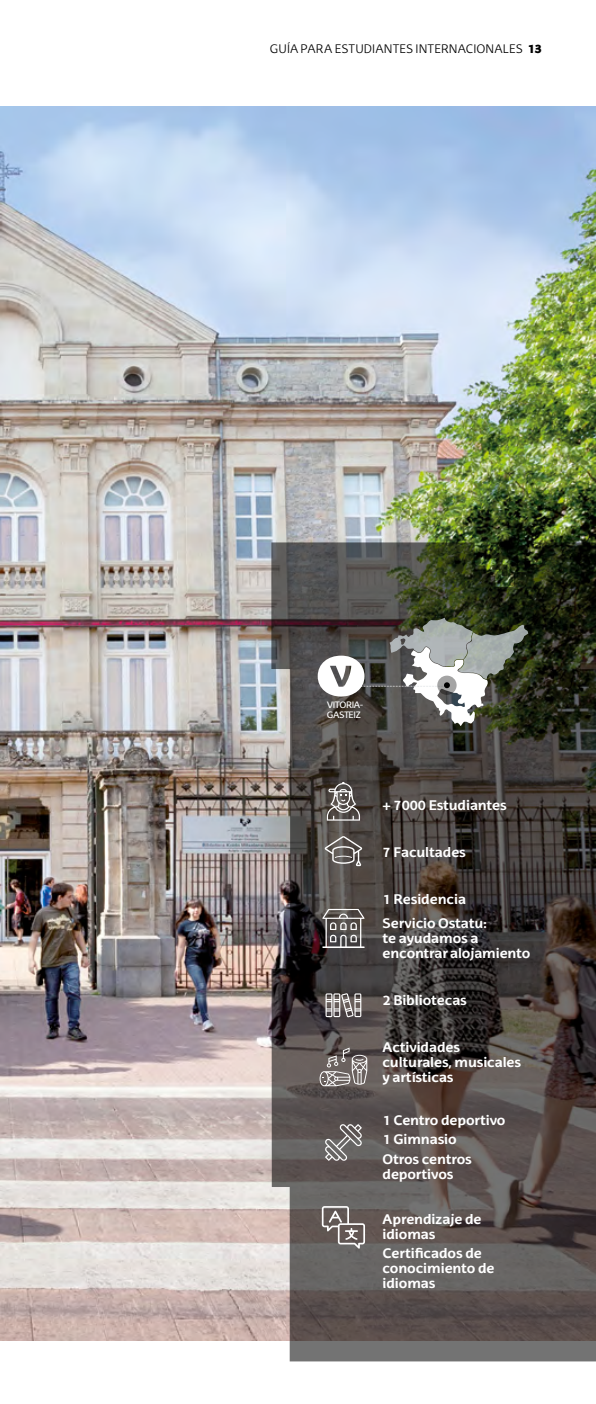
<style>
.page{position:relative;width:596px;height:1404px;background:#fff}
.page>*{position:absolute;margin:0;border:0;box-sizing:border-box;transform-origin:0 0}
.t1{font:700 13.5px/15px "EHU Sans";letter-spacing:-.01em;color:#fff}
.t2{font:300 12px "EHU Sans";letter-spacing:.01em;color:#000}
.t3{font:9px/10.1px "EHU Sans";letter-spacing:-.05em;color:#fff}
.s1{font-weight:900}
</style>
<div class="page">
<img style="left:0;top:106px;width:595px;height:1233px">
<svg style="left:271px;top:542px;width:324px;height:819px;background:#4e4945"></svg>
<svg style="left:324px;top:835px;width:38px;height:31px"></svg>
<svg style="left:326px;top:781px;width:34px;height:39px"></svg>
<svg style="left:319px;top:1047px;width:48px;height:39px;background:#837c7a"></svg>
<svg style="left:324px;top:1123px;width:38px;height:37px"></svg>
<svg style="left:321px;top:1205px;width:44px;height:43px;background:#837c7a"></svg>
<svg style="left:325px;top:993px;width:36px;height:24px"></svg>
<svg style="left:322px;top:908px;width:42px;height:39px;background:#73706e"></svg>
<svg style="left:317px;top:617px;width:211px;height:109px"></svg>
<p class="t2" style="left:270px;top:42px;width:273px">GUÍA PARA ESTUDIANTES INTERNACIONALES <span class="s1">13</span></p>
<p class="t3" style="left:327px;top:699px;width:38px">VITORIA-<br>GASTEIZ</p>
<p class="t1" style="left:382px;top:797px;width:126px">+ 7000 Estudiantes</p>
<p class="t1" style="left:382px;top:844px;width:85px">7 Facultades</p>
<p class="t1" style="left:382px;top:887px;width:106px;line-height:23.5px">1 Residencia<br>Servicio Ostatu:</p>
<p class="t1" style="left:382px;top:930px;width:149px">te ayudamos a encontrar alojamiento</p>
<p class="t1" style="left:382px;top:992px;width:86px">2 Bibliotecas</p>
<p class="t1" style="left:382px;top:1039px;width:140px">Actividades culturales, musicales y artísticas</p>
<p class="t1" style="left:382px;top:1110px;width:124px;line-height:19.2px">1 Centro deportivo<br>1 Gimnasio<br>Otros centros</p>
<p class="t1" style="left:382px;top:1165px;width:72px">deportivos</p>
<p class="t1" style="left:382px;top:1211px;width:100px">Aprendizaje de idiomas</p>
<p class="t1" style="left:382px;top:1245px;width:113px">Certificados de conocimiento de idiomas</p>
</div>
